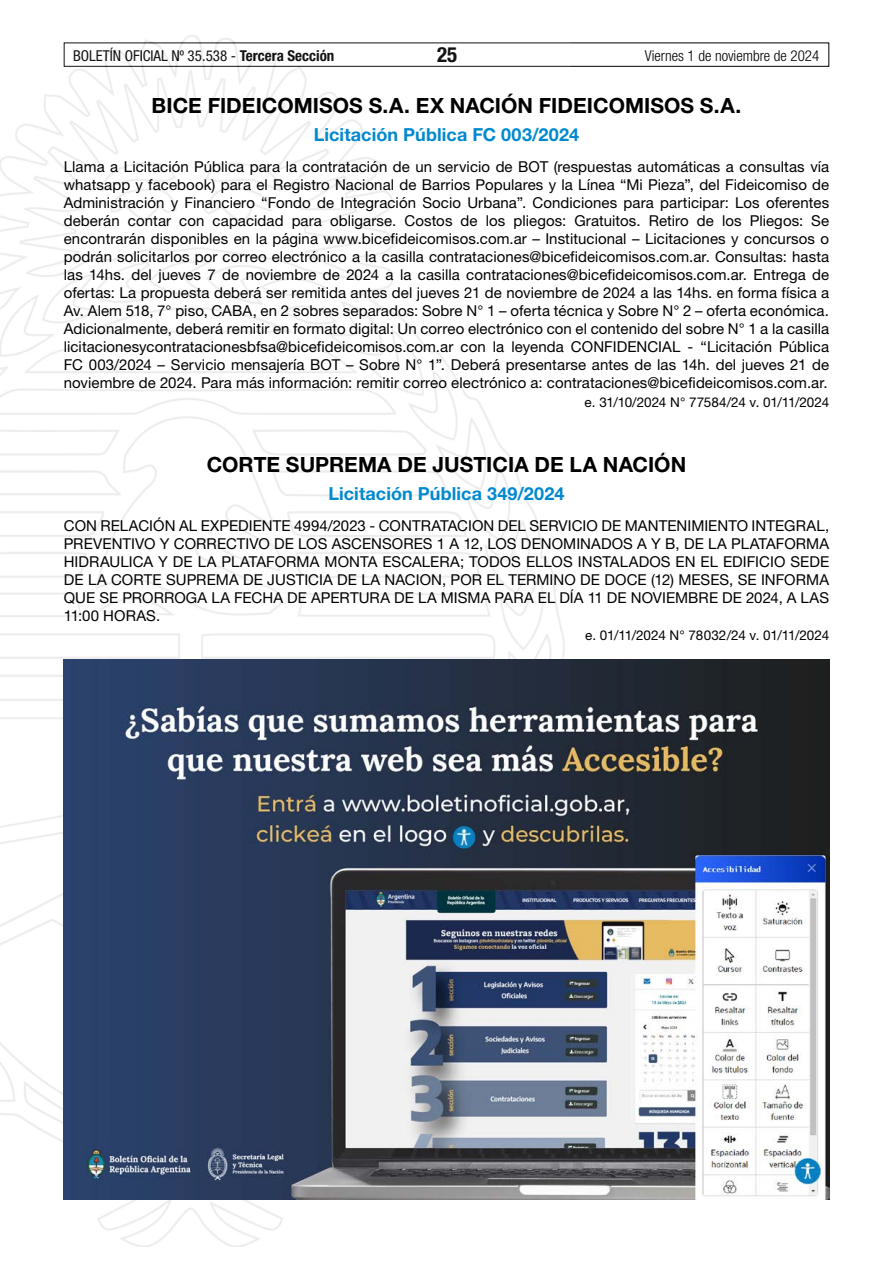
<style>
.page{position:relative;width:893px;height:1263px;background:#fff}
.page>*{position:absolute;margin:0;border:0;box-sizing:border-box;transform-origin:0 0}
.t1{font:700 21px "Helvetica Neue LT Std";color:#000}
.t2{font:700 condensed 21px "Helvetica Neue LT Std";color:#000}
.t3{font:700 18px "Helvetica Neue LT Std";letter-spacing:.005em;color:#0089cf}
.t4{font:15px/18px "Helvetica Neue LT Std";letter-spacing:.005em;color:#000;text-align:justify}
.t5{font:condensed 15px "Helvetica Neue LT Std";color:#000}
.t6{font:300 condensed 15px "Helvetica Neue LT Std";color:#000}
.t7{font:13.5px "Helvetica Neue LT Std";letter-spacing:-.015em;color:#000}
.s1{font-weight:700}
</style>
<div class="page">
<div style="left:64px;top:43px;width:765px;height:24px;border:1px solid #000"></div>
<img style="left:0;top:35px;width:569px;height:1211px">
<img style="left:64px;top:659px;width:765px;height:540px">
<p class="t5" style="left:73px;top:47px;width:263px">BOLETÍN OFICIAL Nº 35.538 - <span class="s1">Tercera Sección</span></p>
<h1 class="t2" style="left:437px;top:42px;width:22px">25</h1>
<p class="t6" style="left:645px;top:47px;width:176px">Viernes 1 de noviembre de 2024</p>
<h1 class="t1" style="left:152px;top:92px;width:591px">BICE FIDEICOMISOS S.A. EX NACIÓN FIDEICOMISOS S.A.</h1>
<p class="t3" style="left:314px;top:123px;width:267px">Licitación Pública FC 003/2024</p>
<p class="t4" style="left:64px;top:157px;width:767px">Llama a Licitación Pública para la contratación de un servicio de BOT (respuestas automáticas a consultas vía whatsapp y facebook) para el Registro Nacional de Barrios Populares y la Línea “Mi Pieza”, del Fideicomiso de Administración y Financiero “Fondo de Integración Socio Urbana”. Condiciones para participar: Los oferentes deberán contar con capacidad para obligarse. Costos de los pliegos: Gratuitos. Retiro de los Pliegos: Se encontrarán disponibles en la página www.bicefideicomisos.com.ar – Institucional – Licitaciones y concursos o podrán solicitarlos por correo electrónico a la casilla contrataciones@bicefideicomisos.com.ar. Consultas: hasta las 14hs. del jueves 7 de noviembre de 2024 a la casilla contrataciones@bicefideicomisos.com.ar. Entrega de ofertas: La propuesta deberá ser remitida antes del jueves 21 de noviembre de 2024 a las 14hs. en forma física a Av. Alem 518, 7° piso, CABA, en 2 sobres separados: Sobre N° 1 – oferta técnica y Sobre N° 2 – oferta económica.<br>Adicionalmente, deberá remitir en formato digital: Un correo electrónico con el contenido del sobre N° 1 a la casilla licitacionesycontratacionesbfsa@bicefideicomisos.com.ar con la leyenda CONFIDENCIAL - “Licitación Pública FC 003/2024 – Servicio mensajería BOT – Sobre N° 1”. Deberá presentarse antes de las 14h. del jueves 21 de noviembre de 2024. Para más información: remitir correo electrónico a: contrataciones@bicefideicomisos.com.ar.</p>
<p class="t7" style="left:585px;top:394px;width:246px">e. 31/10/2024 N° 77584/24 v. 01/11/2024</p>
<h1 class="t1" style="left:207px;top:452px;width:481px">CORTE SUPREMA DE JUSTICIA DE LA NACIÓN</h1>
<p class="t3" style="left:328px;top:483px;width:238px">Licitación Pública 349/2024</p>
<p class="t4" style="left:64px;top:516px;width:767px">CON RELACIÓN AL EXPEDIENTE 4994/2023 - CONTRATACION DEL SERVICIO DE MANTENIMIENTO INTEGRAL, PREVENTIVO Y CORRECTIVO DE LOS ASCENSORES 1 A 12, LOS DENOMINADOS A Y B, DE LA PLATAFORMA HIDRAULICA Y DE LA PLATAFORMA MONTA ESCALERA; TODOS ELLOS INSTALADOS EN EL EDIFICIO SEDE DE LA CORTE SUPREMA DE JUSTICIA DE LA NACION, POR EL TERMINO DE DOCE (12) MESES, SE INFORMA QUE SE PRORROGA LA FECHA DE APERTURA DE LA MISMA PARA EL DÍA 11 DE NOVIEMBRE DE 2024, A LAS 11:00 HORAS.</p>
<p class="t7" style="left:585px;top:627px;width:246px">e. 01/11/2024 N° 78032/24 v. 01/11/2024</p>
</div>
